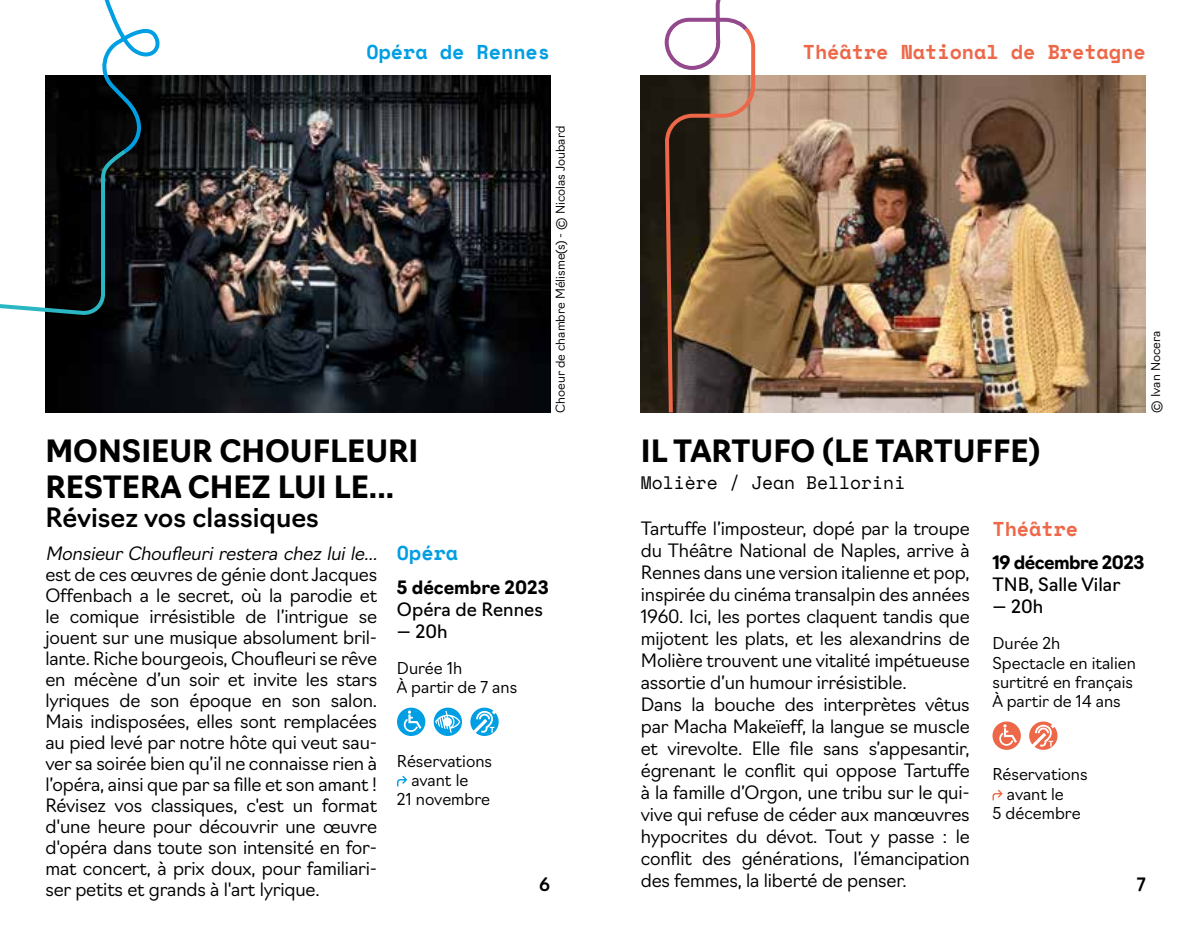
<style>
.page{position:relative;width:1191px;height:936px;background:#fff}
.page>*{position:absolute;margin:0;border:0;box-sizing:border-box;transform-origin:0 0}
.t1{font:700 30px/36px "Navigo";color:#000}
.t2{font:500 26px "Navigo";color:#000}
.t3{font:700 20px "Space Mono";color:#ed6849}
.t4{font:700 20px "Space Mono";color:#009ee3}
.t5{font:300 18px/22px "Navigo";letter-spacing:-.01em;color:#000}
.t6{font:18px "Navigo";color:#000}
.t7{font:italic 300 18px "Navigo";color:#000}
.t8{font:18px "Space Mono";color:#000}
.t9{font:700 18px "Navigo";letter-spacing:-.03em;color:#000}
.t10{font:700 18px "Navigo";color:#000}
.t11{font:500 18px "Navigo";color:#000}
.t12{font:300 16px/19.2px "Navigo";color:#000}
.t13{font:300 12px "Navigo";color:#000}
</style>
<div class="page">
<img style="left:45px;top:76px;width:505px;height:336px">
<img style="left:641px;top:76px;width:504px;height:336px">
<svg style="left:397px;top:707px;width:28px;height:29px"></svg>
<svg style="left:434px;top:707px;width:28px;height:29px"></svg>
<svg style="left:470px;top:707px;width:29px;height:29px"></svg>
<svg style="left:397px;top:775px;width:10px;height:11px"></svg>
<svg style="left:992px;top:721px;width:28px;height:28px"></svg>
<svg style="left:1029px;top:721px;width:28px;height:28px"></svg>
<svg style="left:992px;top:789px;width:10px;height:11px"></svg>
<img style="left:662px;top:0;width:180px;height:413px">
<svg style="left:0;top:0;width:169px;height:318px"></svg>
<p class="t4" style="left:366px;top:37px;width:185px">Opéra de Rennes</p>
<p class="t3" style="left:802px;top:37px;width:344px">Théâtre National de Bretagne</p>
<p class="t13" style="left:551px;top:412px;width:288px;rotate:-90deg">Choeur de chambre Mélisme(s) - © Nicolas Joubard</p>
<p class="t13" style="left:1146px;top:412px;width:83px;rotate:-90deg">© Ivan Nocera</p>
<h1 class="t1" style="left:641px;top:430px;width:401px">IL TARTUFO (LE TARTUFFE)</h1>
<p class="t8" style="left:641px;top:469px;width:266px">Molière / Jean Bellorini</p>
<h1 class="t1" style="left:45px;top:430px;width:374px">MONSIEUR CHOUFLEURI<br>RESTERA CHEZ LUI LE...</h1>
<h2 class="t2" style="left:45px;top:496px;width:275px">Révisez vos classiques</h2>
<p class="t5" style="left:641px;top:516px;width:330px">Tartuffe l’imposteur, dopé par la troupe du Théâtre National de Naples, arrive à Rennes dans une version italienne et pop, inspirée du cinéma transalpin des années 1960. Ici, les portes claquent tandis que mijotent les plats, et les alexandrins de Molière trouvent une vitalité impétueuse assortie d’un humour irrésistible.<br>Dans la bouche des interprètes vêtus par Macha Makeïeff, la langue se muscle et virevolte. Elle file sans s’appesantir, égrenant le conflit qui oppose Tartuffe à la famille d’Orgon, une tribu sur le qui&shy;vive qui refuse de céder aux manœuvres hypocrites du dévot. Tout y passe : le conflit des générations, l’émancipation des femmes, la liberté de penser.</p>
<p class="t3" style="left:992px;top:513px;width:87px">Théâtre</p>
<p class="t9" style="left:992px;top:548px;width:153px">19 décembre 2023</p>
<p class="t6" style="left:992px;top:570px;width:129px">TNB, Salle Vilar</p>
<p class="t6" style="left:992px;top:592px;width:52px">— 20h</p>
<p class="t12" style="left:992px;top:632px;width:145px">Durée 2h<br>Spectacle en italien surtitré en français<br>À partir de 14 ans</p>
<p class="t4" style="left:397px;top:538px;width:63px">Opéra</p>
<p class="t10" style="left:397px;top:573px;width:153px">5 décembre 2023</p>
<p class="t6" style="left:397px;top:594px;width:147px">Opéra de Rennes</p>
<p class="t6" style="left:397px;top:616px;width:52px">— 20h</p>
<p class="t12" style="left:397px;top:657px;width:122px">Durée 1h<br>À partir de 7 ans</p>
<p class="t7" style="left:45px;top:539px;width:338px">MonsieurChoufleurirestera chezluile…</p>
<p class="t5" style="left:45px;top:562px;width:333px;line-height:21px;text-align:justify">est de ces œuvres de génie dont Jacques Offenbach a le secret, où la parodie et le comique irrésistible de l’intrigue se jouent sur une musique absolument bril&shy;lante. Riche bourgeois, Choufleuri se rêve en mécène d’un soir et invite les stars lyriques de son époque en son salon.<br>Mais indisposées, elles sont remplacées au pied levé par notre hôte qui veut sau&shy;ver sa soirée bien qu’il ne connaisse rien à l’opéra, ainsi que par sa fille et son amant !<br>Révisez vos classiques, c'est un format d'une heure pour découvrir une œuvre d'opéra dans toute son intensité en for&shy;mat concert, à prix doux, pour familiari&shy;ser petits et grands à l'art lyrique.</p>
<p class="t12" style="left:397px;top:749px;width:97px;text-align:center">Réservations avant le<br>21 novembre</p>
<p class="t12" style="left:992px;top:763px;width:97px;text-align:center">Réservations avant le<br>5 décembre</p>
<p class="t11" style="left:539px;top:869px;width:12px">6</p>
<p class="t11" style="left:1136px;top:869px;width:10px">7</p>
</div>
